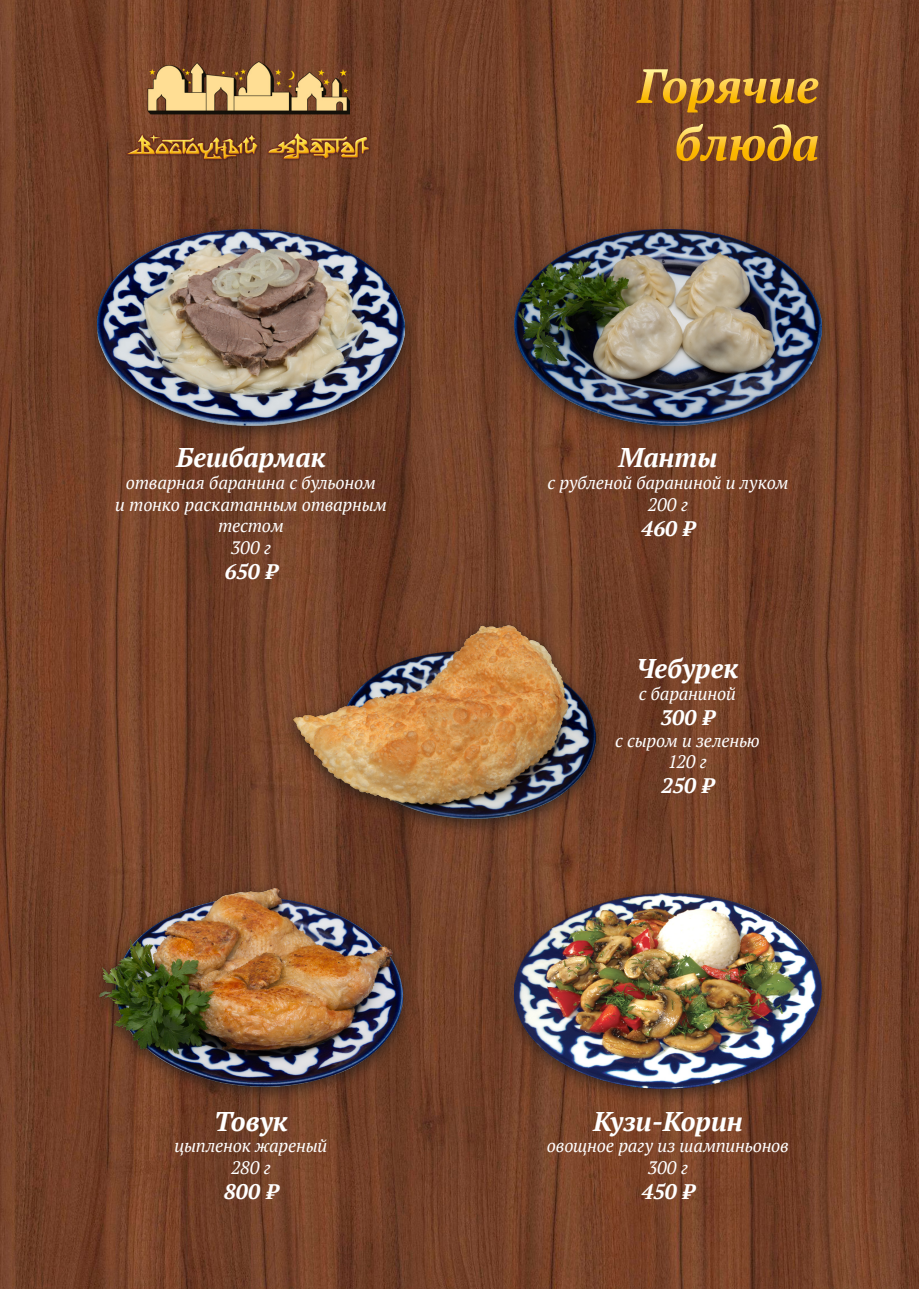
<style>
.page{position:relative;width:919px;height:1289px;background:#fff}
.page>*{position:absolute;margin:0;border:0;box-sizing:border-box;transform-origin:0 0}
.t1{font:italic 700 27px "PT Serif";color:#fff}
.t2{font:italic 700 21px "PT Serif";letter-spacing:.01em;color:#fff}
.t3{font:italic 18px/21.6px "PT Serif";letter-spacing:-.015em;color:#fff;text-align:center}
</style>
<div class="page">
<img style="left:0;top:0;width:918px;height:1288px">
<div style="left:501px;top:883px;width:333px;height:224px;background:#181716;opacity:.66"></div>
<img style="left:514px;top:893px;width:307px;height:195px">
<div style="left:84px;top:220px;width:334px;height:224px;background:#181716;opacity:.66"></div>
<img style="left:98px;top:230px;width:306px;height:195px">
<div style="left:501px;top:220px;width:333px;height:224px;background:#181716;opacity:.66"></div>
<img style="left:514px;top:230px;width:307px;height:195px">
<div style="left:281px;top:615px;width:328px;height:222px;background:#181716;opacity:.66"></div>
<img style="left:293px;top:625px;width:302px;height:193px">
<div style="left:86px;top:879px;width:331px;height:225px;background:#181716;opacity:.66"></div>
<img style="left:99px;top:888px;width:303px;height:198px">
<svg style="left:676px;top:124px;width:115px;height:37px;background:#a97225"></svg>
<svg style="left:636px;top:69px;width:182px;height:34px;background:#a7732c"></svg>
<h1 class="t1" style="left:176px;top:440px;width:151px">Бешбармак</h1>
<p class="t3" style="left:115px;top:472px;width:273px">отварная баранина с бульоном<br>и тонко раскатанным отварным тестом<br>300 г</p>
<p class="t2" style="left:225px;top:558px;width:54px">650 ₽</p>
<h1 class="t1" style="left:214px;top:1103px;width:75px">Товук</h1>
<p class="t3" style="left:175px;top:1135px;width:154px">цыпленок жареный<br>280 г</p>
<p class="t2" style="left:224px;top:1178px;width:55px">800 ₽</p>
<h1 class="t1" style="left:618px;top:440px;width:101px">Манты</h1>
<p class="t3" style="left:547px;top:472px;width:242px">с рубленой бараниной и луком<br>200 г</p>
<p class="t2" style="left:641px;top:515px;width:55px">460 ₽</p>
<h1 class="t1" style="left:636px;top:651px;width:104px">Чебурек</h1>
<p class="t3" style="left:638px;top:682px;width:99px">с бараниной</p>
<p class="t2" style="left:660px;top:703px;width:55px">300 ₽</p>
<p class="t3" style="left:615px;top:729px;width:146px">с сыром и зеленью<br>120 г</p>
<p class="t2" style="left:661px;top:772px;width:54px">250 ₽</p>
<h1 class="t1" style="left:593px;top:1103px;width:151px">Кузи-Корин</h1>
<p class="t3" style="left:547px;top:1135px;width:244px">овощное рагу из шампиньонов<br>300 г</p>
<p class="t2" style="left:641px;top:1178px;width:54px">450 ₽</p>
</div>
